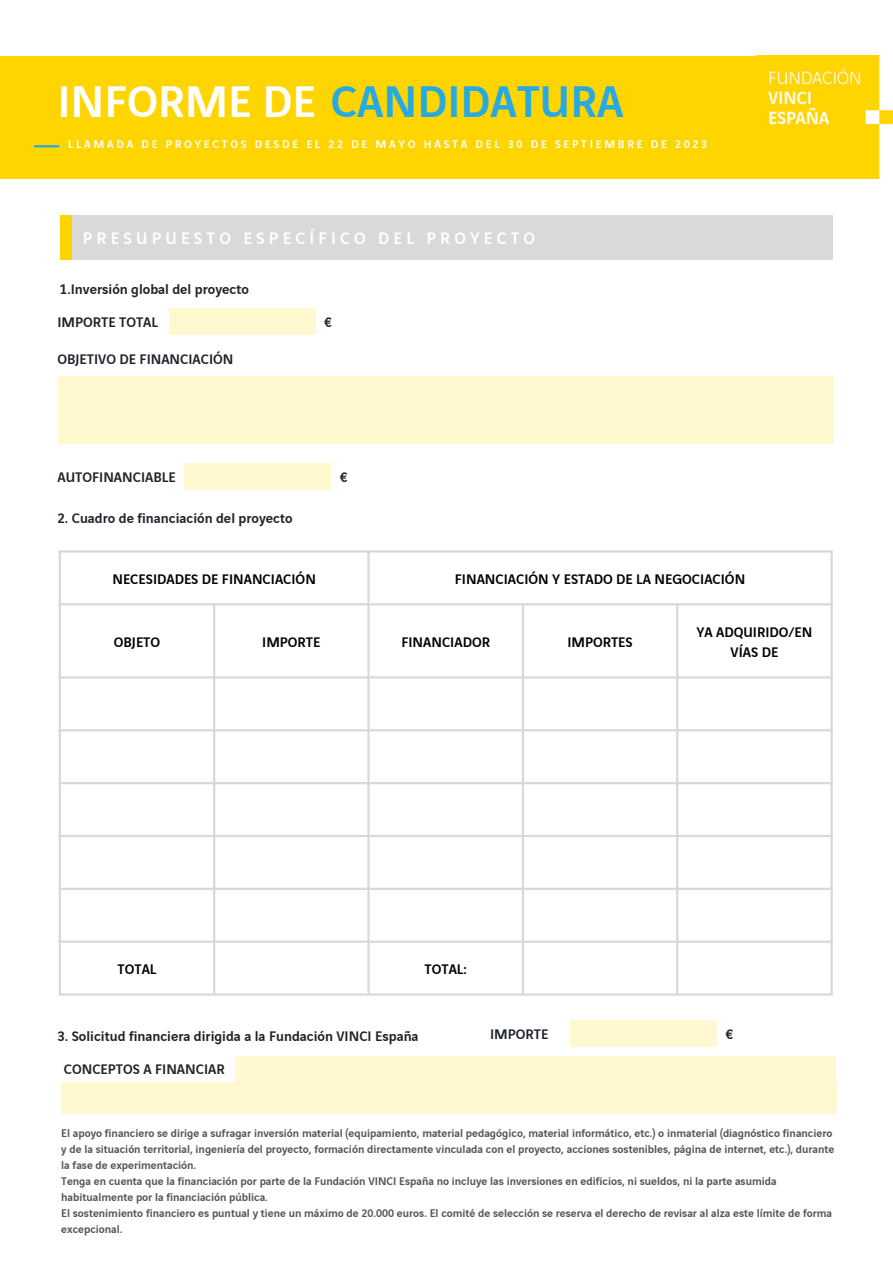
<style>
.page{position:relative;width:893px;height:1264px;background:#fff}
.page>*{position:absolute;margin:0;border:0;box-sizing:border-box;transform-origin:0 0}
.t1{font:500 48px "Vinci Sans";color:#25aae1}
.t2{font:500 18px "Vinci Sans";letter-spacing:.23em;color:#fff}
.t3{font:500 15px "Vinci Sans";color:#1e232b}
.t4{font:500 15px/20.2px "Vinci Sans";color:#000;text-align:center}
.t5{font:500 12px/16px "Vinci Sans";color:#545454}
.t6{font:500 12px "Vinci Sans";letter-spacing:.23em;color:#fff}
.s1{color:#fff}
</style>
<div class="page">
<div style="left:0;top:56px;width:759px;height:122px;background:#ffd501"></div>
<hr style="left:35px;top:145px;width:23px;height:2px;background:#25aae1">
<img style="left:759px;top:56px;width:133px;height:122px">
<div style="left:60px;top:215px;width:18px;height:45px;background:#ffd501"></div>
<div style="left:72px;top:215px;width:760px;height:45px;background:#d9d9d9"></div>
<div style="left:169px;top:308px;width:146px;height:26px;background:#fff8d1"></div>
<div style="left:59px;top:376px;width:774px;height:67px;background:#fff8d1"></div>
<div style="left:184px;top:463px;width:146px;height:26px;background:#fff8d1"></div>
<hr style="left:59px;top:552px;width:2px;height:441px;background:#d9d9d9">
<hr style="left:213px;top:605px;width:2px;height:388px;background:#d9d9d9">
<hr style="left:367px;top:552px;width:2px;height:441px;background:#d9d9d9">
<hr style="left:521px;top:605px;width:3px;height:388px;background:#d9d9d9">
<hr style="left:676px;top:605px;width:2px;height:388px;background:#d9d9d9">
<hr style="left:830px;top:552px;width:2px;height:441px;background:#d9d9d9">
<hr style="left:59px;top:550px;width:773px;height:2px;background:#d9d9d9">
<hr style="left:59px;top:603px;width:773px;height:2px;background:#d9d9d9">
<hr style="left:59px;top:676px;width:773px;height:2px;background:#d9d9d9">
<hr style="left:59px;top:729px;width:773px;height:2px;background:#d9d9d9">
<hr style="left:59px;top:782px;width:773px;height:2px;background:#d9d9d9">
<hr style="left:59px;top:834px;width:773px;height:3px;background:#d9d9d9">
<hr style="left:59px;top:887px;width:773px;height:3px;background:#d9d9d9">
<hr style="left:59px;top:940px;width:773px;height:2px;background:#d9d9d9">
<hr style="left:59px;top:993px;width:773px;height:2px;background:#d9d9d9">
<div style="left:570px;top:1020px;width:146px;height:26px;background:#fff8d1"></div>
<div style="left:61px;top:1082px;width:775px;height:31px;background:#fff8d1"></div>
<div style="left:235px;top:1056px;width:600px;height:41px;background:#fff8d1"></div>
<p class="t1" style="left:57px;top:64px;width:567px"><span class="s1">INFORME DE</span> CANDIDATURA</p>
<p class="t6" style="left:68px;top:135px;width:640px">LLAMADA DE PROYECTOS DESDE EL 22 DE MAYO HASTA DEL 30 DE SEPTIEMBRE DE 2023</p>
<p class="t2" style="left:83px;top:224px;width:453px">PRESUPUESTO ESPECÍFICO DEL PROYECTO</p>
<p class="t3" style="left:60px;top:278px;width:190px">1.Inversión global del proyecto</p>
<p class="t3" style="left:324px;top:310px;width:9px">€</p>
<p class="t3" style="left:57px;top:347px;width:177px">OBJETIVO DE FINANCIACIÓN</p>
<p class="t3" style="left:57px;top:310px;width:102px">IMPORTE TOTAL</p>
<p class="t3" style="left:57px;top:465px;width:120px">AUTOFINANCIABLE</p>
<p class="t3" style="left:340px;top:465px;width:9px">€</p>
<p class="t3" style="left:57px;top:506px;width:237px">2. Cuadro de financiación del proyecto</p>
<p class="t4" style="left:112px;top:568px;width:205px">NECESIDADES DE FINANCIACIÓN</p>
<p class="t4" style="left:455px;top:568px;width:292px">FINANCIACIÓN Y ESTADO DE LA NEGOCIACIÓN</p>
<p class="t4" style="left:114px;top:630px;width:48px">OBJETO</p>
<p class="t4" style="left:262px;top:630px;width:60px">IMPORTE</p>
<p class="t4" style="left:401px;top:630px;width:90px">FINANCIADOR</p>
<p class="t4" style="left:567px;top:630px;width:67px">IMPORTES</p>
<p class="t4" style="left:696px;top:620px;width:117px">YA ADQUIRIDO/EN<br>VÍAS DE</p>
<p class="t4" style="left:117px;top:958px;width:40px">TOTAL</p>
<p class="t4" style="left:424px;top:958px;width:44px">TOTAL:</p>
<p class="t3" style="left:57px;top:1024px;width:362px">3. Solicitud financiera dirigida a la Fundación VINCI España</p>
<p class="t3" style="left:64px;top:1057px;width:162px">CONCEPTOS A FINANCIAR</p>
<p class="t3" style="left:490px;top:1022px;width:60px">IMPORTE</p>
<p class="t3" style="left:725px;top:1022px;width:9px">€</p>
<p class="t5" style="left:61px;top:1124px;width:774px">El apoyo financiero se dirige a sufragar inversión material (equipamiento, material pedagógico, material informático, etc.) o inmaterial (diagnóstico financiero y de la situación territorial, ingeniería del proyecto, formación directamente vinculada con el proyecto, acciones sostenibles, página de internet, etc.), durante la fase de experimentación.</p>
<p class="t5" style="left:61px;top:1172px;width:716px">Tenga en cuenta que la financiación por parte de la Fundación VINCI España no incluye las inversiones en edificios, ni sueldos, ni la parte asumida habitualmente por la financiación pública.</p>
<p class="t5" style="left:61px;top:1204px;width:772px">El sostenimiento financiero es puntual y tiene un máximo de 20.000 euros. El comité de selección se reserva el derecho de revisar al alza este límite de forma excepcional.</p>
</div>
